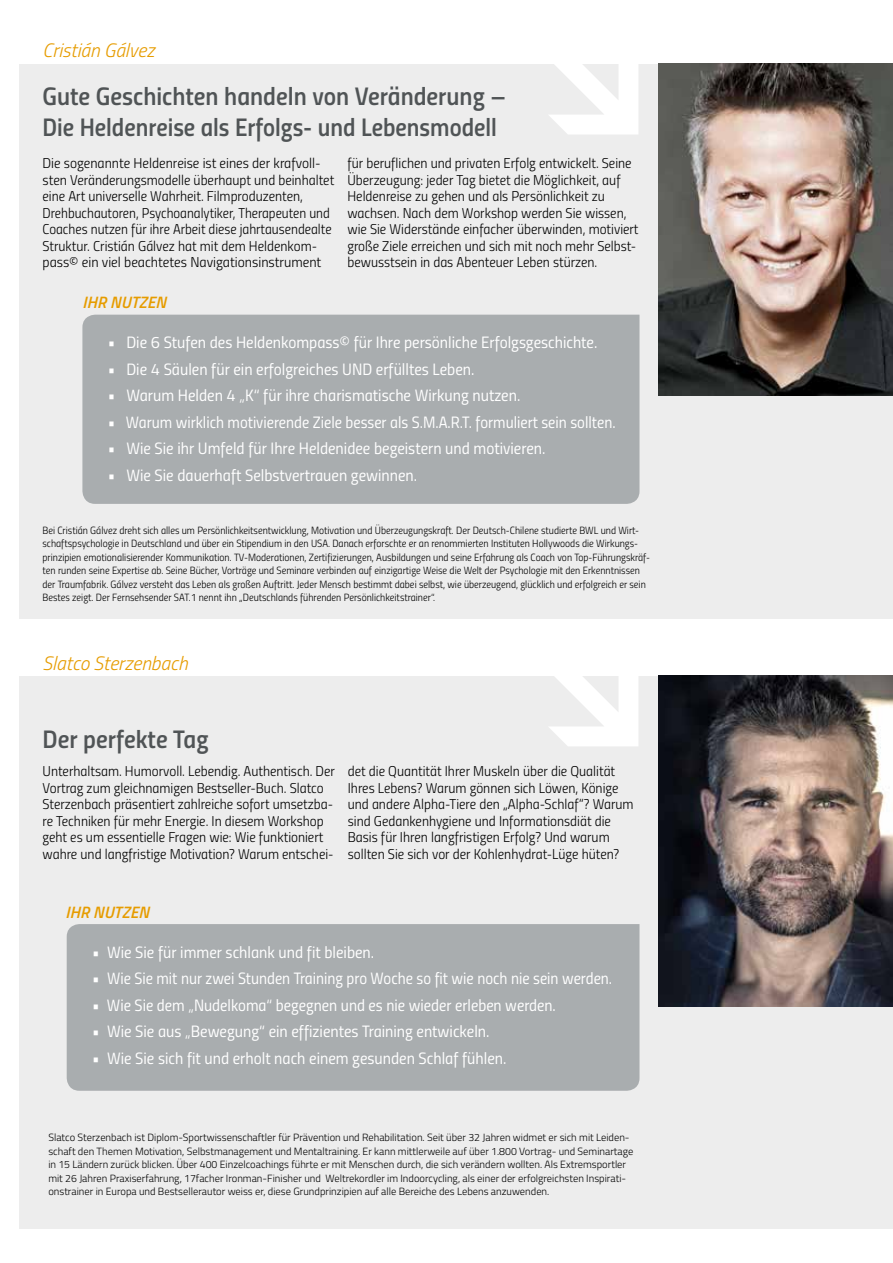
<style>
.page{position:relative;width:893px;height:1263px;background:#fff}
.page>*{position:absolute;margin:0;border:0;box-sizing:border-box;transform-origin:0 0}
.t1{font:25.5px/31.5px "Titillium Semibold Upright";color:#505456}
.t2{font:italic 300 19.5px "Titillium";color:#e69c00}
.t3{font:16.5px "Titillium Regular Upright";color:#fff}
.t4{font:italic 600 16.5px "Titillium";letter-spacing:.01em;color:#e69c00}
.t5{font:14.25px/16.5px "Titillium Light Upright";color:#000}
.t6{font:10.5px/13.5px "Titillium Light Upright";color:#000}
.t7{font:300 10.5px/13.5px "Titillium";color:#000}
.s1{font-family:"Titillium";font-weight:300}
</style>
<div class="page">
<div style="left:19px;top:64px;width:874px;height:554px;background:#ededed"></div>
<div style="left:19px;top:676px;width:874px;height:552px;background:#ededed"></div>
<img style="left:659px;top:64px;width:234px;height:331px">
<img style="left:659px;top:676px;width:234px;height:330px">
<div style="left:67px;top:924px;width:572px;height:167px;background:#a9adaf"></div>
<div style="left:82px;top:315px;width:557px;height:189px;background:#a9adaf"></div>
<h2 class="t2" style="left:43px;top:36px;width:114px">Cristián Gálvez</h2>
<h1 class="t1" style="left:43px;top:78px;width:465px">Gute Geschichten handeln von Veränderung –<br>Die Heldenreise als Erfolgs- und Lebensmodell</h1>
<p class="t5" style="left:43px;top:154px;width:293px">Die sogenannte Heldenreise ist eines der krafvoll&shy;sten Veränderungsmodelle überhaupt und beinhaltet eine Art universelle Wahrheit. Filmproduzenten, Drehbuchautoren, Psychoanalytiker, Therapeuten und Coaches nutzen für ihre Arbeit diese jahrtausendealte Struktur. Cristián Gálvez hat mit dem Heldenkom&shy;pass© ein viel beachtetes Navigationsinstrument</p>
<p class="t5" style="left:347px;top:154px;width:293px">für beruflichen und privaten Erfolg entwickelt. Seine Überzeugung: jeder Tag bietet die Möglichkeit, auf Heldenreise zu gehen und als Persönlichkeit zu wachsen. Nach dem Workshop werden Sie wissen, wie Sie Widerstände einfacher überwinden, motiviert große Ziele erreichen und sich mit noch mehr Selbst&shy;bewusstsein in das Abenteuer Leben stürzen.</p>
<p class="t4" style="left:82px;top:290px;width:85px">IHR NUTZEN</p>
<p class="t3" style="left:108px;top:330px;width:491px">• Die 6 Stufen des Heldenkompass© für Ihre persönliche Erfolgsgeschichte.</p>
<p class="t3" style="left:108px;top:357px;width:368px">• Die 4 Säulen für ein erfolgreiches UND erfülltes Leben.</p>
<p class="t3" style="left:108px;top:383px;width:414px">• Warum Helden 4 <span class="s1">„</span>K“ für ihre charismatische Wirkung nutzen.</p>
<p class="t3" style="left:108px;top:410px;width:509px">• Warum wirklich motivierende Ziele besser als S.M.A.R.T. formuliert sein sollten.</p>
<p class="t3" style="left:108px;top:436px;width:439px">• Wie Sie ihr Umfeld für Ihre Heldenidee begeistern und motivieren.</p>
<p class="t3" style="left:108px;top:463px;width:311px">• Wie Sie dauerhaft Selbstvertrauen gewinnen.</p>
<p class="t6" style="left:43px;top:523px;width:609px">Bei Cristián Gálvez dreht sich alles um Persönlichkeitsentwicklung, Motivation und Überzeugungskraft. Der Deutsch-Chilene studierte BWL und Wirt&shy;schaftspsychologie in Deutschland und über ein Stipendium in den USA. Danach erforschte er an renommierten Instituten Hollywoods die Wirkungs&shy;prinzipien emotionalisierender Kommunikation. TV-Moderationen, Zertifizierungen, Ausbildungen und seine Erfahrung als Coach von Top-Führungskräf&shy;ten runden seine Expertise ab. Seine Bücher, Vorträge und Seminare verbinden auf einzigartige Weise die Welt der Psychologie mit den Erkenntnissen der Traumfabrik. Gálvez versteht das Leben als großen Auftritt. Jeder Mensch bestimmt dabei selbst, wie überzeugend, glücklich und erfolgreich er sein Bestes zeigt. Der Fernsehsender SAT.1 nennt ihn <span class="s1">„</span>Deutschlands führenden Persönlichkeitstrainer“.</p>
<h2 class="t2" style="left:43px;top:649px;width:147px">Slatco Sterzenbach</h2>
<h1 class="t1" style="left:43px;top:722px;width:168px">Der perfekte Tag</h1>
<p class="t5" style="left:43px;top:762px;width:294px">Unterhaltsam. Humorvoll. Lebendig. Authentisch. Der Vortrag zum gleichnamigen Bestseller-Buch. Slatco Sterzenbach präsentiert zahlreiche sofort umsetzba&shy;re Techniken für mehr Energie. In diesem Workshop geht es um essentielle Fragen wie: Wie funktioniert wahre und langfristige Motivation? Warum entschei-</p>
<p class="t5" style="left:348px;top:762px;width:287px">det die Quantität Ihrer Muskeln über die Qualität Ihres Lebens? Warum gönnen sich Löwen, Könige und andere Alpha-Tiere den <span class="s1">„</span>Alpha-Schlaf<span class="s1">“</span>? Warum sind Gedankenhygiene und Informationsdiät die Basis für Ihren langfristigen Erfolg? Und warum sollten Sie sich vor der Kohlenhydrat-Lüge hüten?</p>
<p class="t4" style="left:65px;top:899px;width:85px">IHR NUTZEN</p>
<p class="t3" style="left:92px;top:940px;width:284px">• Wie Sie für immer schlank und fit bleiben.</p>
<p class="t3" style="left:92px;top:966px;width:521px">• Wie Sie mit nur zwei Stunden Training pro Woche so fit wie noch nie sein werden.</p>
<p class="t3" style="left:92px;top:993px;width:465px">• Wie Sie dem <span class="s1">„</span>Nudelkoma“ begegnen und es nie wieder erleben werden.</p>
<p class="t3" style="left:92px;top:1019px;width:399px">• Wie Sie aus <span class="s1">„</span>Bewegung“ ein effizientes Training entwickeln.</p>
<p class="t3" style="left:92px;top:1046px;width:416px">• Wie Sie sich fit und erholt nach einem gesunden Schlaf fühlen.</p>
<p class="t7" style="left:48px;top:1130px;width:587px">Slatco Sterzenbach ist Diplom-Sportwissenschaftler für Prävention und Rehabilitation. Seit über 32 Jahren widmet er sich mit Leiden&shy;schaft den Themen Motivation, Selbstmanagement und Mentaltraining. Er kann mittlerweile auf über 1.800 Vortrag- und Seminartage in 15 Ländern zurück blicken. Über 400 Einzelcoachings führte er mit Menschen durch, die sich verändern wollten. Als Extremsportler mit 26 Jahren Praxiserfahrung, 17facher Ironman-Finisher und Weltrekordler im Indoorcycling, als einer der erfolgreichsten Inspirati&shy;onstrainer in Europa und Bestsellerautor weiss er, diese Grundprinzipien auf alle Bereiche des Lebens anzuwenden.</p>
</div>
